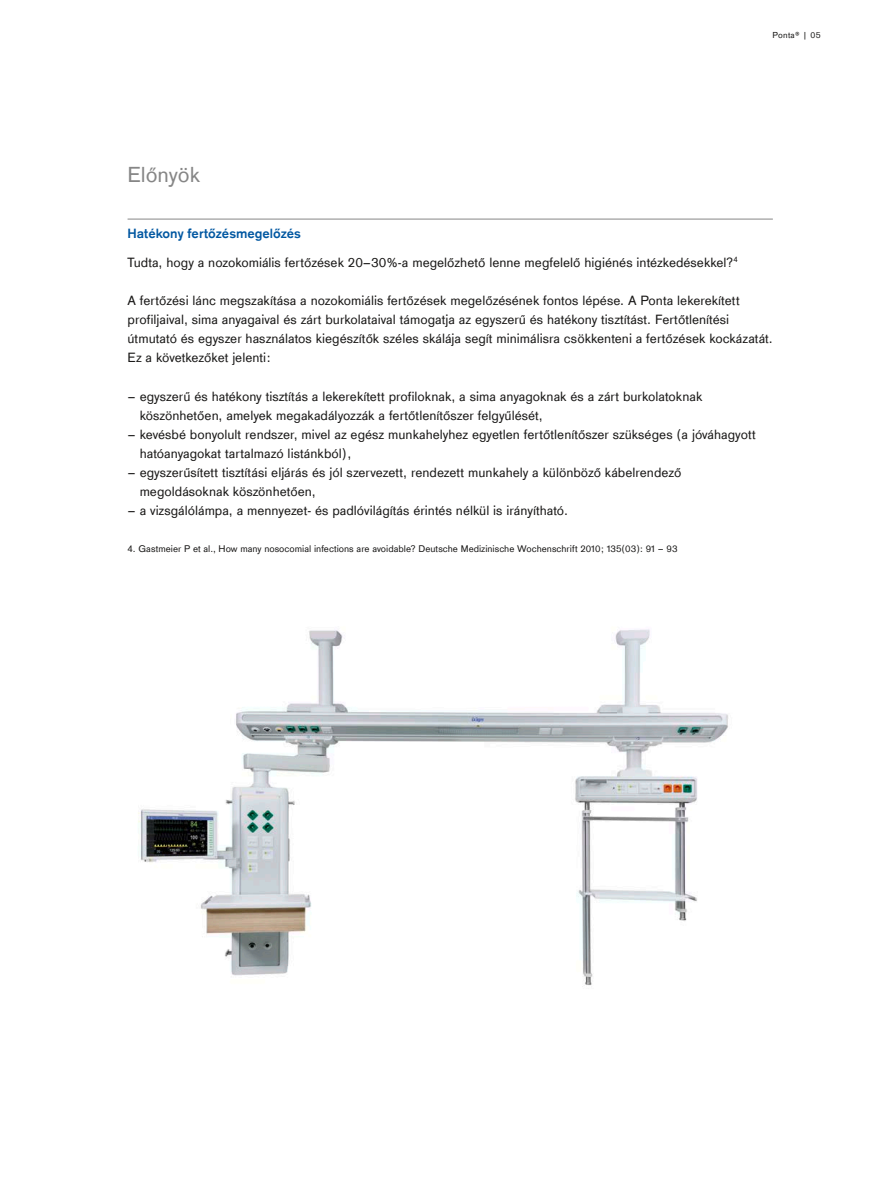
<style>
.page{position:relative;width:893px;height:1191px;background:#fff}
.page>*{position:absolute;margin:0;border:0;box-sizing:border-box;transform-origin:0 0}
.ps_page_hl{font:22.5px "Draeger Sans Global";color:#868686}
.ps_copy_list{font:13.8px/19.2px "Draeger Sans Global";color:#1a1918}
.ps_copy{font:13.8px/19.2px "Draeger Sans Global";color:#1a1918}
.ps_blue_hl{font:700 13.8px "Draeger Sans Global";color:#0057a1}
.ps_copy-2{font:10.05px "Draeger Sans Global";color:#1a1918}
.t1{font:9px "Draeger Sans Global";letter-spacing:.025em;color:#1a1918}
</style>
<div class="page">
<img style="left:138px;top:629px;width:590px;height:356px">
<hr style="left:128px;top:219px;width:645px;height:1px;background:#868686">
<p class="ps_page_hl" style="left:128px;top:161px;width:74px">Előnyök</p>
<p class="t1" style="left:772px;top:29px;width:50px">Ponta® | 05</p>
<p class="ps_blue_hl" style="left:128px;top:225px;width:175px">Hatékony fertőzésmegelőzés</p>
<p class="ps_copy" style="left:128px;top:252px;width:612px">Tudta, hogy a nozokomiális fertőzések 20–30%-a megelőzhető lenne megfelelő higiénés intézkedésekkel?<sup>4</sup></p>
<p class="ps_copy" style="left:128px;top:290px;width:647px">A fertőzési lánc megszakítása a nozokomiális fertőzések megelőzésének fontos lépése. A Ponta lekerekített profiljaival, sima anyagaival és zárt burkolataival támogatja az egyszerű és hatékony tisztítást. Fertőtlenítési útmutató és egyszer használatos kiegészítők széles skálája segít minimálisra csökkenteni a fertőzések kockázatát.<br>Ez a következőket jelenti:</p>
<p class="ps_copy_list" style="left:140px;top:386px;width:564px;text-indent:-12px">– egyszerű és hatékony tisztítás a lekerekített profiloknak, a sima anyagoknak és a zárt burkolatoknak köszönhetően, amelyek megakadályozzák a fertőtlenítőszer felgyűlését,</p>
<p class="ps_copy_list" style="left:140px;top:424px;width:618px;text-indent:-12px">– kevésbé bonyolult rendszer, mivel az egész munkahelyhez egyetlen fertőtlenítőszer szükséges (a jóváhagyott hatóanyagokat tartalmazó listánkból),</p>
<p class="ps_copy_list" style="left:140px;top:463px;width:543px;text-indent:-12px">– egyszerűsített tisztítási eljárás és jól szervezett, rendezett munkahely a különböző kábelrendező megoldásoknak köszönhetően,</p>
<p class="ps_copy_list" style="left:128px;top:501px;width:442px">– a vizsgálólámpa, a mennyezet- és padlóvilágítás érintés nélkül is irányítható.</p>
<p class="ps_copy-2" style="left:128px;top:543px;width:552px">4. Gastmeier P et al., How many nosocomial infections are avoidable? Deutsche Medizinische Wochenschrift 2010; 135(03): 91 – 93</p>
</div>
